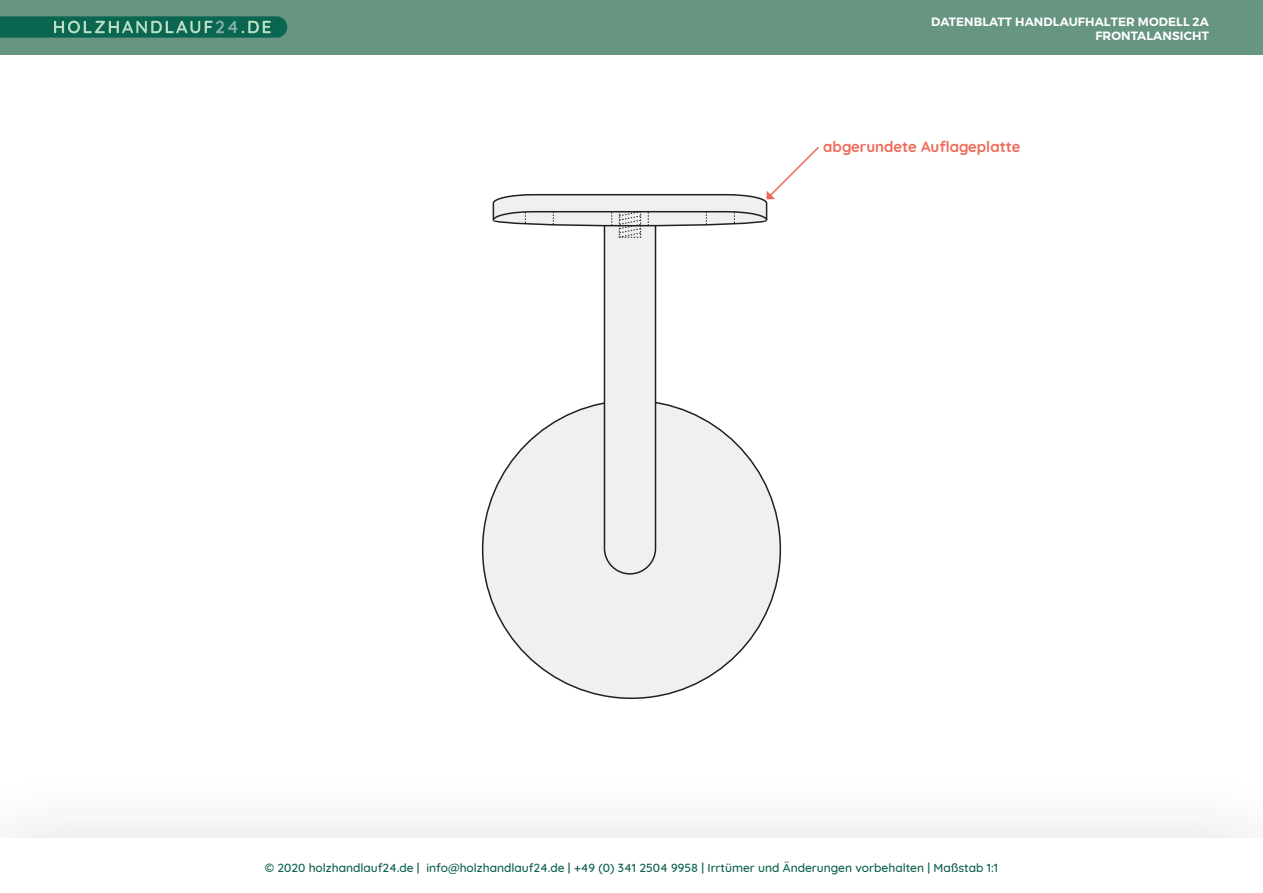
<style>
.page{position:relative;width:1263px;height:893px;background:#fff}
.page>*{position:absolute;margin:0;border:0;box-sizing:border-box;transform-origin:0 0}
.t1{font:700 15px "Quicksand";color:#ee6957}
.t2{font:500 12px "Quicksand";color:#0e614e}
.t3{font:600 12px/13.5px "Montserrat";letter-spacing:.01em;color:#fff;text-align:right}
</style>
<div class="page">
<div style="left:0;top:0;width:1263px;height:54px;background:#669581"></div>
<svg style="left:0;top:16px;width:287px;height:22px;background:#277863"></svg>
<div style="left:0;top:767px;width:1263px;height:126px;background:#fbfbfb"></div>
<div style="left:0;top:839px;width:1263px;height:54px;background:#fff"></div>
<div style="left:483px;top:401px;width:297px;height:297px;background:#eff0f0;border-radius:50%"></div>
<svg style="left:492px;top:147px;width:327px;height:428px"></svg>
<p class="t3" style="left:931px;top:15px;width:279px">DATENBLATT HANDLAUFHALTER MODELL 2A<br>FRONTALANSICHT</p>
<p class="t1" style="left:823px;top:134px;width:199px">abgerundete Auflageplatte</p>
<p class="t2" style="left:265px;top:858px;width:735px">© 2020 holzhandlauf24.de | info@holzhandlauf24.de | +49 (0) 341 2504 9958 | Irrtümer und Änderungen vorbehalten | Maßstab 1:1</p>
</div>
